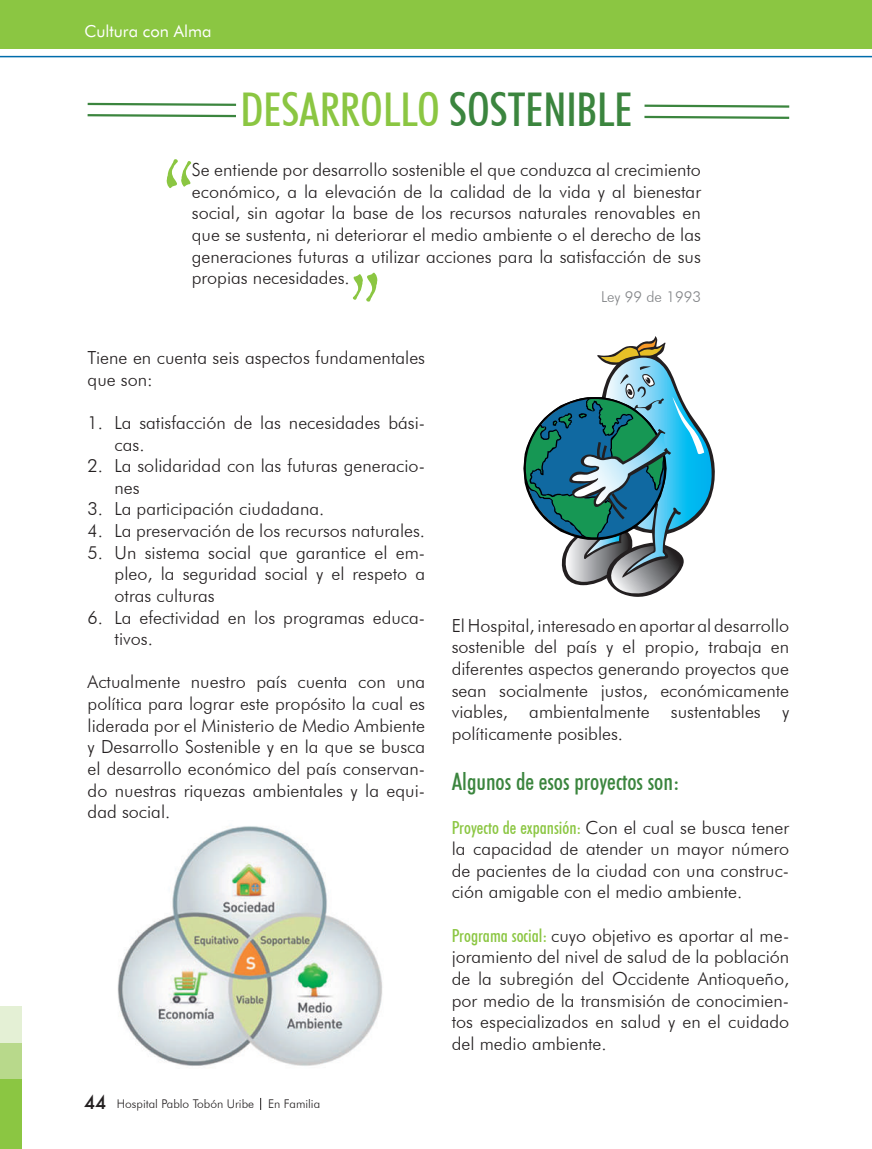
<style>
.page{position:relative;width:872px;height:1149px;background:#fff}
.page>*{position:absolute;margin:0;border:0;box-sizing:border-box;transform-origin:0 0}
.t1{font:141px "Alicein Wonderland";color:#8bc642}
.t2{font:500 condensed 46.5px "Futura BT";color:#8bc642}
.t3{font:500 condensed 24px "Futura BT";color:#3b853e}
.t4{font:300 18px/21.6px "Futura BT";color:#231f20;text-align:justify}
.t5{font:16.5px "Futura BT";color:#fff}
.t6{font:300 15px "Futura BT";color:#848689}
.t7{font:300 12px "Futura BT";color:#231f20}
.s1{color:#3b853e}
.s2{font-family:"Futura";font-weight:500;font-size:18px}
.s3{font-weight:500;font-stretch:condensed;color:#8bc642}
</style>
<div class="page">
<svg style="left:260px;top:1097px;width:1px;height:12px"></svg>
<hr style="left:0;top:56px;width:872px;height:1px;background:#006cab">
<div style="left:0;top:0;width:872px;height:48px;background:#8bc642"></div>
<img style="left:117px;top:826px;width:266px;height:240px">
<svg style="left:87px;top:114px;width:149px;height:4px"></svg>
<svg style="left:87px;top:102px;width:150px;height:4px"></svg>
<svg style="left:644px;top:115px;width:146px;height:4px"></svg>
<svg style="left:644px;top:104px;width:146px;height:4px"></svg>
<svg style="left:523px;top:336px;width:192px;height:261px"></svg>
<div style="left:0;top:1042px;width:22px;height:37px;background:#b8d98b"></div>
<div style="left:0;top:1079px;width:22px;height:69px;background:#8bc642"></div>
<div style="left:0;top:1005px;width:22px;height:37px;background:#e4f0d5"></div>
<p class="t5" style="left:85px;top:21px;width:128px">Cultura con Alma</p>
<h2 class="t2" style="left:240px;top:81px;width:393px">DESARROLLO <span class="s1">SOSTENIBLE</span></h2>
<p class="t4" style="left:192px;top:159px;width:511px">Se entiende por desarrollo sostenible el que conduzca al crecimiento económico, a la elevación de la calidad de la vida y al bienestar social, sin agotar la base de los recursos naturales renovables en que se sustenta, ni deteriorar el medio ambiente o el derecho de las generaciones futuras a utilizar acciones para la satisfacción de sus propias necesidades.</p>
<p class="t6" style="left:601px;top:287px;width:101px">Ley 99 de 1993</p>
<h1 class="t1" style="left:192px;top:218px;width:29px;rotate:-180deg">"</h1>
<h1 class="t1" style="left:352px;top:242px;width:29px">"</h1>
<p class="t4" style="left:88px;top:346px;width:339px">Tiene en cuenta seis aspectos fundamentales que son:</p>
<p class="t4" style="left:115px;top:411px;width:312px;text-indent:-27px">1. La satisfacción de las necesidades bási&shy;cas.</p>
<p class="t4" style="left:115px;top:454px;width:312px;text-indent:-27px">2. La solidaridad con las futuras generacio&shy;nes</p>
<p class="t4" style="left:88px;top:498px;width:238px">3. La participación ciudadana.</p>
<p class="t4" style="left:88px;top:519px;width:339px">4. La preservación de los recursos naturales.</p>
<p class="t4" style="left:115px;top:541px;width:312px;text-indent:-27px">5. Un sistema social que garantice el em&shy;pleo, la seguridad social y el respeto a otras culturas</p>
<p class="t4" style="left:115px;top:606px;width:312px;text-indent:-27px">6. La efectividad en los programas educa&shy;tivos.</p>
<p class="t4" style="left:88px;top:670px;width:339px">Actualmente nuestro país cuenta con una política para lograr este propósito la cual es liderada por el Ministerio de Medio Ambiente y Desarrollo Sostenible y en la que se busca el desarrollo económico del país conservan&shy;do nuestras riquezas ambientales y la equi&shy;dad social.</p>
<p class="t7" style="left:84px;top:1096px;width:237px"><span class="s2">44</span> Hospital Pablo Tobón Uribe En Familia</p>
<p class="t4" style="left:452px;top:614px;width:339px">El Hospital, interesado en aportar al desarrollo sostenible del país y el propio, trabaja en diferentes aspectos generando proyectos que sean socialmente justos, económicamente viables, ambientalmente sustentables y políticamente posibles.</p>
<h3 class="t3" style="left:452px;top:767px;width:229px">Algunos de esos proyectos son:</h3>
<p class="t4" style="left:452px;top:816px;width:339px"><span class="s3">Proyecto de expansión:</span> Con el cual se busca tener la capacidad de atender un mayor número de pacientes de la ciudad con una construc&shy;ción amigable con el medio ambiente.</p>
<p class="t4" style="left:452px;top:924px;width:339px"><span class="s3">Programa social:</span> cuyo objetivo es aportar al me&shy;joramiento del nivel de salud de la población de la subregión del Occidente Antioqueño, por medio de la transmisión de conocimien&shy;tos especializados en salud y en el cuidado del medio ambiente.</p>
</div>
